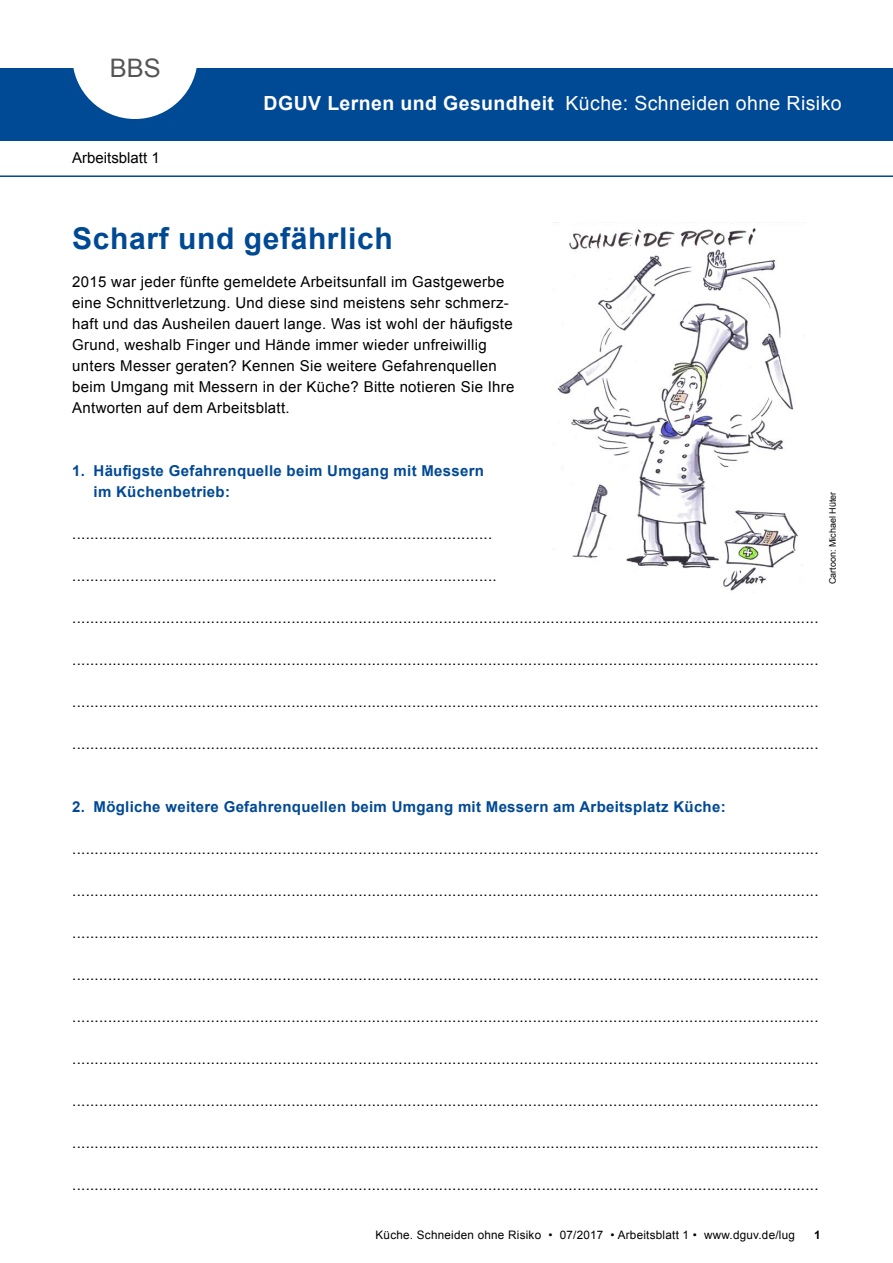
<style>
.page{position:relative;width:893px;height:1263px;background:#fff}
.page>*{position:absolute;margin:0;border:0;box-sizing:border-box;transform-origin:0 0}
.t1{font:700 30px "Arial";letter-spacing:.02em;color:#004994}
.t2{font:25.5px "Arial";color:#555}
.t3{font:19.5px "Arial";letter-spacing:.02em;color:#fff}
.t4{font:700 19.5px "Arial";letter-spacing:.02em;color:#fff}
.t5{font:15px/21px "Arial";letter-spacing:.02em;color:#000}
.t6{font:700 15px/21px "Arial";letter-spacing:.02em;color:#004994}
.t7{font:15px "Arial";color:#000}
.t8{font:11.7px "Arial";letter-spacing:.02em;color:#000}
.t9{font:700 11.7px "Arial";color:#000}
.t10{font:9px "Arial";color:#000}
</style>
<div class="page">
<div style="left:0;top:68px;width:893px;height:72px;background:#004994"></div>
<svg style="left:73px;top:68px;width:124px;height:51px"></svg>
<hr style="left:0;top:175px;width:893px;height:2px;background:#004994">
<img style="left:553px;top:222px;width:245px;height:369px">
<h2 class="t2" style="left:110px;top:51px;width:53px">BBS</h2>
<p class="t7" style="left:72px;top:148px;width:89px">Arbeitsblatt 1</p>
<h3 class="t4" style="left:264px;top:90px;width:292px">DGUV Lernen und Gesundheit</h3>
<h3 class="t3" style="left:566px;top:90px;width:278px">Küche: Schneiden ohne Risiko</h3>
<h1 class="t1" style="left:72px;top:218px;width:322px">Scharf und gefährlich</h1>
<p class="t5" style="left:72px;top:272px;width:444px">2015 war jeder fünfte gemeldete Arbeitsunfall im Gastgewerbe eine Schnittverletzung. Und diese sind meistens sehr schmerz&shy;haft und das Ausheilen dauert lange. Was ist wohl der häufigste Grund, weshalb Finger und Hände immer wieder unfreiwillig unters Messer geraten? Kennen Sie weitere Gefahrenquellen beim Umgang mit Messern in der Küche? Bitte notieren Sie Ihre Antworten auf dem Arbeitsblatt.</p>
<p class="t6" style="left:94px;top:461px;width:392px;text-indent:-21px">1. Häufigste Gefahrenquelle beim Umgang mit Messern im Küchenbetrieb:</p>
<p class="t5" style="left:72px;top:524px;width:421px">..............................................................................................</p>
<p class="t5" style="left:72px;top:566px;width:426px">...............................................................................................</p>
<p class="t10" style="left:827px;top:584px;width:94px;rotate:-90deg">Cartoon: Michael Hüter</p>
<p class="t5" style="left:72px;top:608px;width:748px">.......................................................................................................................................................................</p>
<p class="t5" style="left:72px;top:650px;width:748px">.......................................................................................................................................................................</p>
<p class="t5" style="left:72px;top:692px;width:748px">.......................................................................................................................................................................</p>
<p class="t5" style="left:72px;top:734px;width:748px">.......................................................................................................................................................................</p>
<p class="t6" style="left:72px;top:797px;width:655px">2. Mögliche weitere Gefahrenquellen beim Umgang mit Messern am Arbeitsplatz Küche:</p>
<p class="t5" style="left:72px;top:839px;width:748px">.......................................................................................................................................................................</p>
<p class="t5" style="left:72px;top:881px;width:748px">.......................................................................................................................................................................</p>
<p class="t5" style="left:72px;top:923px;width:748px">.......................................................................................................................................................................</p>
<p class="t5" style="left:72px;top:965px;width:748px">.......................................................................................................................................................................</p>
<p class="t5" style="left:72px;top:1007px;width:748px">.......................................................................................................................................................................</p>
<p class="t5" style="left:72px;top:1049px;width:748px">.......................................................................................................................................................................</p>
<p class="t5" style="left:72px;top:1091px;width:748px">.......................................................................................................................................................................</p>
<p class="t5" style="left:72px;top:1133px;width:748px">.......................................................................................................................................................................</p>
<p class="t5" style="left:72px;top:1175px;width:748px">.......................................................................................................................................................................</p>
<p class="t8" style="left:376px;top:1228px;width:421px">Küche. Schneiden ohne Risiko • 07/2017 • Arbeitsblatt 1 • www.dguv.de/lug</p>
<p class="t9" style="left:814px;top:1227px;width:8px">1</p>
</div>
